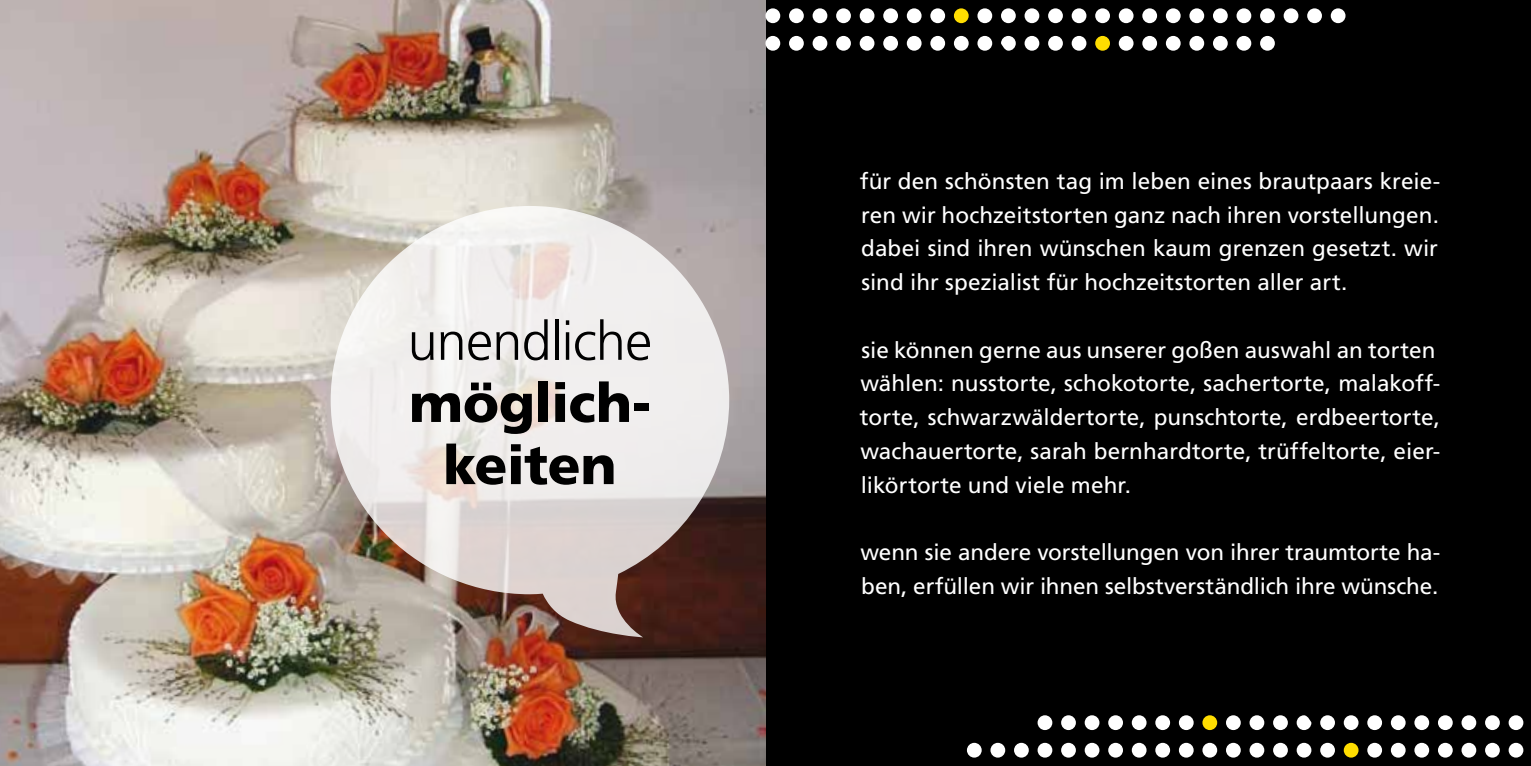
<style>
.page{position:relative;width:1531px;height:766px;background:#fff}
.page>*{position:absolute;margin:0;border:0;box-sizing:border-box;transform-origin:0 0}
.t1{font:900 54px/62.1px "Frutiger";letter-spacing:-.015em;color:#000;text-align:center}
.t2{font:300 54px "Frutiger";letter-spacing:-.015em;color:#000}
.t3{font:22.5px/33.8px "Frutiger";color:#fff}
</style>
<div class="page">
<div style="left:765px;top:0;width:766px;height:765px;background:#000"></div>
<img style="left:0;top:0;width:765px;height:765px">
<div style="left:1226px;top:742px;width:15px;height:15px;background:#fff;border-radius:50%"></div>
<div style="left:1249px;top:742px;width:15px;height:15px;background:#fff;border-radius:50%"></div>
<div style="left:1273px;top:742px;width:15px;height:15px;background:#fff;border-radius:50%"></div>
<div style="left:1296px;top:742px;width:15px;height:15px;background:#fff;border-radius:50%"></div>
<div style="left:1320px;top:742px;width:15px;height:15px;background:#fff;border-radius:50%"></div>
<div style="left:1344px;top:742px;width:14px;height:15px;background:#fd0;border-radius:50%"></div>
<div style="left:1367px;top:742px;width:15px;height:15px;background:#fff;border-radius:50%"></div>
<div style="left:1391px;top:742px;width:14px;height:15px;background:#fff;border-radius:50%"></div>
<div style="left:1414px;top:742px;width:15px;height:15px;background:#fff;border-radius:50%"></div>
<div style="left:1438px;top:742px;width:14px;height:15px;background:#fff;border-radius:50%"></div>
<div style="left:1461px;top:742px;width:15px;height:15px;background:#fff;border-radius:50%"></div>
<div style="left:1485px;top:742px;width:15px;height:15px;background:#fff;border-radius:50%"></div>
<div style="left:1508px;top:742px;width:15px;height:15px;background:#fff;border-radius:50%"></div>
<div style="left:967px;top:742px;width:15px;height:15px;background:#fff;border-radius:50%"></div>
<div style="left:990px;top:742px;width:15px;height:15px;background:#fff;border-radius:50%"></div>
<div style="left:1014px;top:742px;width:15px;height:15px;background:#fff;border-radius:50%"></div>
<div style="left:1037px;top:742px;width:15px;height:15px;background:#fff;border-radius:50%"></div>
<div style="left:1061px;top:742px;width:15px;height:15px;background:#fff;border-radius:50%"></div>
<div style="left:1084px;top:742px;width:15px;height:15px;background:#fff;border-radius:50%"></div>
<div style="left:1108px;top:742px;width:15px;height:15px;background:#fff;border-radius:50%"></div>
<div style="left:1132px;top:742px;width:14px;height:15px;background:#fff;border-radius:50%"></div>
<div style="left:1155px;top:742px;width:15px;height:15px;background:#fff;border-radius:50%"></div>
<div style="left:1179px;top:742px;width:14px;height:15px;background:#fff;border-radius:50%"></div>
<div style="left:1202px;top:742px;width:15px;height:15px;background:#fff;border-radius:50%"></div>
<div style="left:1226px;top:715px;width:15px;height:14px;background:#fff;border-radius:50%"></div>
<div style="left:1249px;top:715px;width:15px;height:14px;background:#fff;border-radius:50%"></div>
<div style="left:1273px;top:715px;width:15px;height:14px;background:#fff;border-radius:50%"></div>
<div style="left:1296px;top:715px;width:15px;height:14px;background:#fff;border-radius:50%"></div>
<div style="left:1320px;top:715px;width:15px;height:14px;background:#fff;border-radius:50%"></div>
<div style="left:1344px;top:715px;width:14px;height:14px;background:#fff;border-radius:50%"></div>
<div style="left:1367px;top:715px;width:15px;height:14px;background:#fff;border-radius:50%"></div>
<div style="left:1391px;top:715px;width:14px;height:14px;background:#fff;border-radius:50%"></div>
<div style="left:1414px;top:715px;width:15px;height:14px;background:#fff;border-radius:50%"></div>
<div style="left:1438px;top:715px;width:14px;height:14px;background:#fff;border-radius:50%"></div>
<div style="left:1461px;top:715px;width:15px;height:14px;background:#fff;border-radius:50%"></div>
<div style="left:1485px;top:715px;width:15px;height:14px;background:#fff;border-radius:50%"></div>
<div style="left:1508px;top:715px;width:15px;height:14px;background:#fff;border-radius:50%"></div>
<div style="left:1037px;top:715px;width:15px;height:14px;background:#fff;border-radius:50%"></div>
<div style="left:1061px;top:715px;width:15px;height:14px;background:#fff;border-radius:50%"></div>
<div style="left:1084px;top:715px;width:15px;height:14px;background:#fff;border-radius:50%"></div>
<div style="left:1108px;top:715px;width:15px;height:14px;background:#fff;border-radius:50%"></div>
<div style="left:1132px;top:715px;width:14px;height:14px;background:#fff;border-radius:50%"></div>
<div style="left:1155px;top:715px;width:15px;height:14px;background:#fff;border-radius:50%"></div>
<div style="left:1179px;top:715px;width:14px;height:14px;background:#fff;border-radius:50%"></div>
<div style="left:1202px;top:715px;width:15px;height:14px;background:#fd0;border-radius:50%"></div>
<div style="left:1071px;top:8px;width:15px;height:15px;background:#fff;border-radius:50%"></div>
<div style="left:1048px;top:8px;width:15px;height:15px;background:#fff;border-radius:50%"></div>
<div style="left:1024px;top:8px;width:15px;height:15px;background:#fff;border-radius:50%"></div>
<div style="left:1001px;top:8px;width:15px;height:15px;background:#fff;border-radius:50%"></div>
<div style="left:977px;top:8px;width:15px;height:15px;background:#fff;border-radius:50%"></div>
<div style="left:954px;top:8px;width:14px;height:15px;background:#fd0;border-radius:50%"></div>
<div style="left:930px;top:8px;width:15px;height:15px;background:#fff;border-radius:50%"></div>
<div style="left:907px;top:8px;width:14px;height:15px;background:#fff;border-radius:50%"></div>
<div style="left:883px;top:8px;width:15px;height:15px;background:#fff;border-radius:50%"></div>
<div style="left:860px;top:8px;width:14px;height:15px;background:#fff;border-radius:50%"></div>
<div style="left:836px;top:8px;width:15px;height:15px;background:#fff;border-radius:50%"></div>
<div style="left:812px;top:8px;width:15px;height:15px;background:#fff;border-radius:50%"></div>
<div style="left:789px;top:8px;width:15px;height:15px;background:#fff;border-radius:50%"></div>
<div style="left:765px;top:8px;width:15px;height:15px;background:#fff;border-radius:50%"></div>
<div style="left:1331px;top:8px;width:14px;height:15px;background:#fff;border-radius:50%"></div>
<div style="left:1307px;top:8px;width:15px;height:15px;background:#fff;border-radius:50%"></div>
<div style="left:1283px;top:8px;width:15px;height:15px;background:#fff;border-radius:50%"></div>
<div style="left:1260px;top:8px;width:15px;height:15px;background:#fff;border-radius:50%"></div>
<div style="left:1236px;top:8px;width:15px;height:15px;background:#fff;border-radius:50%"></div>
<div style="left:1213px;top:8px;width:15px;height:15px;background:#fff;border-radius:50%"></div>
<div style="left:1189px;top:8px;width:15px;height:15px;background:#fff;border-radius:50%"></div>
<div style="left:1166px;top:8px;width:14px;height:15px;background:#fff;border-radius:50%"></div>
<div style="left:1142px;top:8px;width:15px;height:15px;background:#fff;border-radius:50%"></div>
<div style="left:1119px;top:8px;width:14px;height:15px;background:#fff;border-radius:50%"></div>
<div style="left:1095px;top:8px;width:15px;height:15px;background:#fff;border-radius:50%"></div>
<div style="left:1071px;top:36px;width:15px;height:15px;background:#fff;border-radius:50%"></div>
<div style="left:1048px;top:36px;width:15px;height:15px;background:#fff;border-radius:50%"></div>
<div style="left:1024px;top:36px;width:15px;height:15px;background:#fff;border-radius:50%"></div>
<div style="left:1001px;top:36px;width:15px;height:15px;background:#fff;border-radius:50%"></div>
<div style="left:977px;top:36px;width:15px;height:15px;background:#fff;border-radius:50%"></div>
<div style="left:954px;top:36px;width:14px;height:15px;background:#fff;border-radius:50%"></div>
<div style="left:930px;top:36px;width:15px;height:15px;background:#fff;border-radius:50%"></div>
<div style="left:907px;top:36px;width:14px;height:15px;background:#fff;border-radius:50%"></div>
<div style="left:883px;top:36px;width:15px;height:15px;background:#fff;border-radius:50%"></div>
<div style="left:860px;top:36px;width:14px;height:15px;background:#fff;border-radius:50%"></div>
<div style="left:836px;top:36px;width:15px;height:15px;background:#fff;border-radius:50%"></div>
<div style="left:812px;top:36px;width:15px;height:15px;background:#fff;border-radius:50%"></div>
<div style="left:789px;top:36px;width:15px;height:15px;background:#fff;border-radius:50%"></div>
<div style="left:765px;top:36px;width:15px;height:15px;background:#fff;border-radius:50%"></div>
<div style="left:1260px;top:36px;width:15px;height:15px;background:#fff;border-radius:50%"></div>
<div style="left:1236px;top:36px;width:15px;height:15px;background:#fff;border-radius:50%"></div>
<div style="left:1213px;top:36px;width:15px;height:15px;background:#fff;border-radius:50%"></div>
<div style="left:1189px;top:36px;width:15px;height:15px;background:#fff;border-radius:50%"></div>
<div style="left:1166px;top:36px;width:14px;height:15px;background:#fff;border-radius:50%"></div>
<div style="left:1142px;top:36px;width:15px;height:15px;background:#fff;border-radius:50%"></div>
<div style="left:1119px;top:36px;width:14px;height:15px;background:#fff;border-radius:50%"></div>
<div style="left:1095px;top:36px;width:15px;height:15px;background:#fd0;border-radius:50%"></div>
<svg style="left:331px;top:206px;width:398px;height:431px;fill:#eeeae8"></svg>
<h1 class="t2" style="left:408px;top:310px;width:246px">unendliche</h1>
<h1 class="t1" style="left:409px;top:372px;width:243px">möglich&shy;keiten</h1>
<p class="t3" style="left:860px;top:164px;width:582px;text-align:justify">für den schönsten tag im leben eines brautpaars kreie&shy;ren wir hochzeitstorten ganz nach ihren vorstellungen. dabei sind ihren wünschen kaum grenzen gesetzt. wir sind ihr spezialist für hochzeitstorten aller art.</p>
<p class="t3" style="left:860px;top:333px;width:582px">sie können gerne aus unserer goßen auswahl an torten wählen: nusstorte, schokotorte, sachertorte, malakoff&shy;torte, schwarzwäldertorte, punschtorte, erdbeertorte, wachauertorte, sarah bernhardtorte, trüffeltorte, eier&shy;likörtorte und viele mehr.</p>
<p class="t3" style="left:860px;top:535px;width:581px">wenn sie andere vorstellungen von ihrer traumtorte ha&shy;ben, erfüllen wir ihnen selbstverständlich ihre wünsche.</p>
</div>
